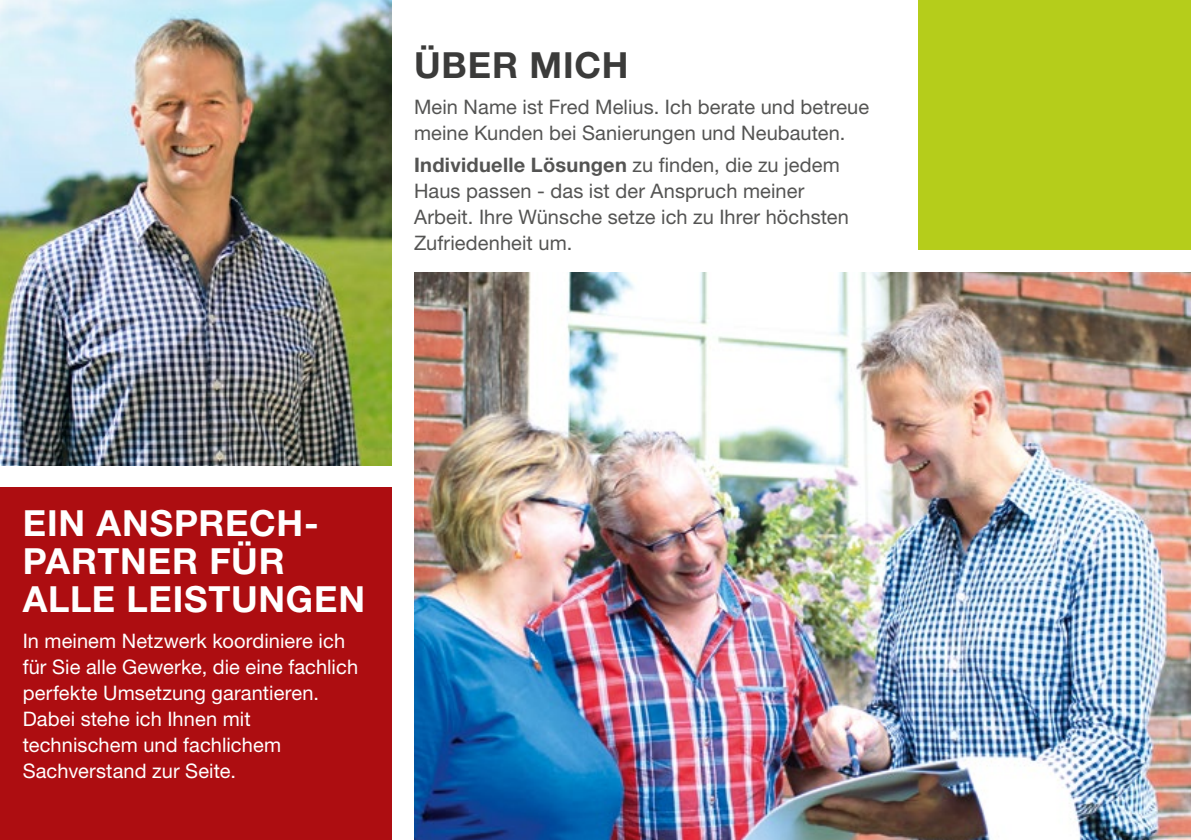
<style>
.page{position:relative;width:1191px;height:840px;background:#fff}
.page>*{position:absolute;margin:0;border:0;box-sizing:border-box;transform-origin:0 0}
.t1{font:700 36px/38px "Helvetica Neue LT Pro";letter-spacing:.02em;color:#fff}
.t2{font:700 36px "Helvetica Neue LT Pro";letter-spacing:.025em;color:#3b3b3a}
.t3{font:20px/26px "Helvetica Neue LT Pro";letter-spacing:.005em;color:#545453}
.t4{font:20px/26px "Helvetica Neue LT Pro";letter-spacing:.005em;color:#fff}
.s1{font-weight:700}
</style>
<div class="page">
<img style="left:414px;top:272px;width:777px;height:567px">
<img style="left:0;top:0;width:391px;height:465px">
<div style="left:918px;top:0;width:273px;height:249px;background:#b5cd1b"></div>
<div style="left:0;top:487px;width:391px;height:352px;background:#ad0d11"></div>
<h1 class="t2" style="left:414px;top:43px;width:216px">ÜBER MICH</h1>
<p class="t3" style="left:414px;top:94px;width:457px">Mein Name ist Fred Melius. Ich berate und betreue meine Kunden bei Sanierungen und Neubauten.</p>
<p class="t3" style="left:414px;top:151px;width:436px"><span class="s1">Individuelle Lösungen</span> zu finden, die zu jedem Haus passen - das ist der Anspruch meiner Arbeit. Ihre Wünsche setze ich zu Ihrer höchsten Zufriedenheit um.</p>
<h1 class="t1" style="left:23px;top:503px;width:344px">EIN ANSPRECH-<br>PARTNER FÜR<br>ALLE LEISTUNGEN</h1>
<p class="t4" style="left:23px;top:627px;width:337px">In meinem Netzwerk koordiniere ich für Sie alle Gewerke, die eine fachlich perfekte Umsetzung garantieren.<br>Dabei stehe ich Ihnen mit technischem und fachlichem<br>Sachverstand zur Seite.</p>
</div>
